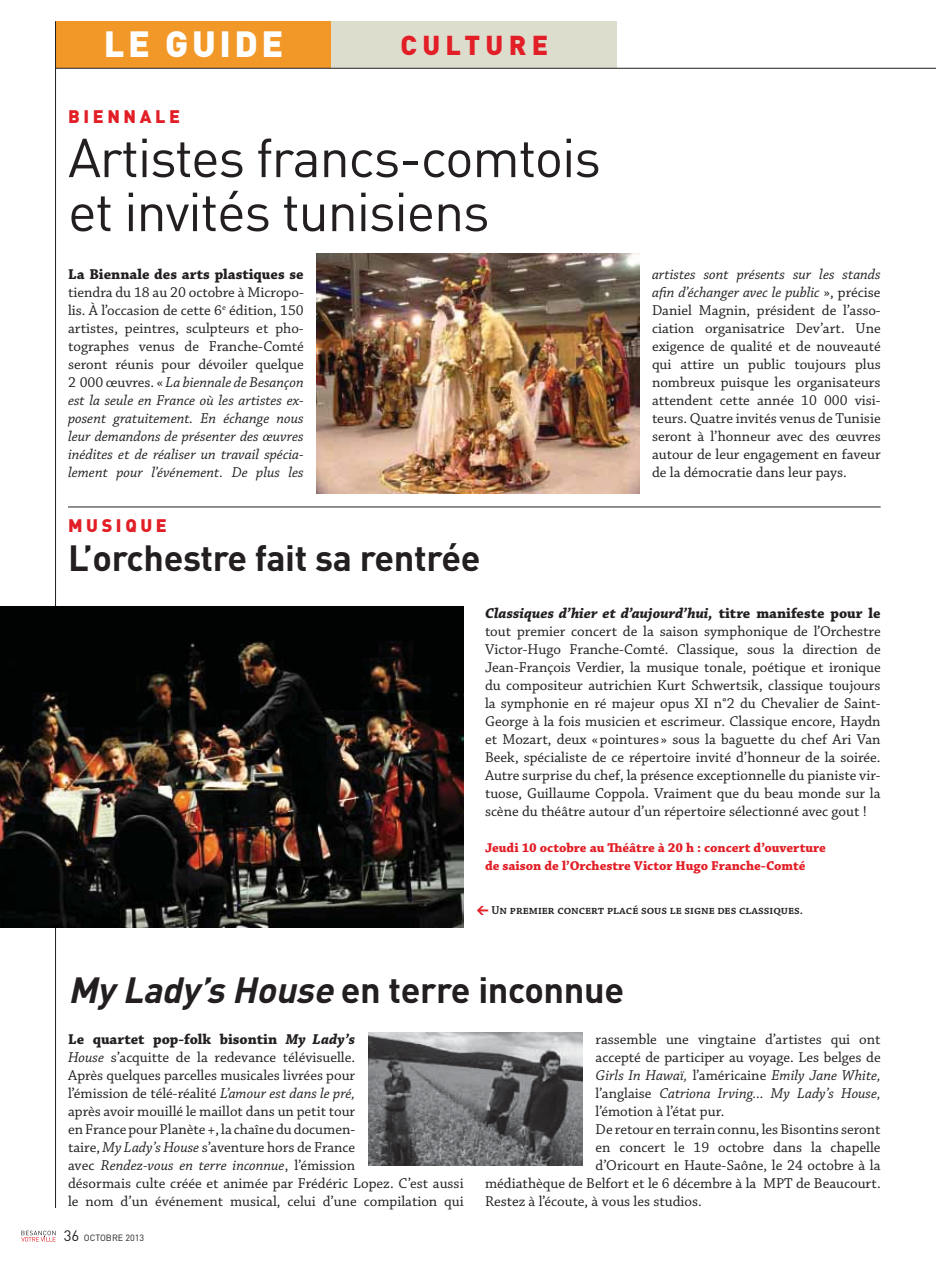
<style>
.page{position:relative;width:936px;height:1276px;background:#fff}
.page>*{position:absolute;margin:0;border:0;box-sizing:border-box;transform-origin:0 0}
.t1{font:54px/54px "DIN";letter-spacing:-.025em;color:#231f20}
.t2{font:700 36px "DIN";letter-spacing:-.01em;color:#231f20}
.t3{font:900 36px "DIN";letter-spacing:.1em;color:#fff}
.t4{font:900 27px "DIN";letter-spacing:.2em;color:#e21e26}
.t5{font:900 18px "DIN";letter-spacing:.2em;color:#e21e26}
.t6{font:15px/18px "Chaparral Pro";color:#231f20;text-align:justify}
.t7{font:italic 15px/18px "Chaparral Pro";color:#231f20;text-align:justify}
.t8{font:700 15px "Chaparral Pro";color:#231f20}
.t9{font:700 13.5px/18px "Chaparral Pro";color:#e21e26}
.t10{font:600 12px "Chaparral Pro";color:#231f20}
.t11{font:9px "DIN";color:#231f20}
.s1{font-style:normal}
.s2{font-style:italic}
.s3{font-weight:700;font-style:italic}
.s4{font-weight:700}
.s5{font-family:"DIN";font-weight:900;color:#e21e26}
.s6{font-size:15px}
</style>
<div class="page">
<div style="left:55px;top:21px;width:277px;height:47px;background:#f29829"></div>
<div style="left:332px;top:21px;width:285px;height:47px;background:#ddddce"></div>
<svg style="left:21px;top:1230px;width:35px;height:11px"></svg>
<hr style="left:55px;top:21px;width:1px;height:1187px;background:#231f20">
<hr style="left:68px;top:507px;width:812px;height:1px;background:#231f20">
<img style="left:0;top:607px;width:463px;height:320px">
<img style="left:316px;top:254px;width:323px;height:239px">
<hr style="left:55px;top:68px;width:880px;height:1px;background:#231f20">
<img style="left:368px;top:1032px;width:215px;height:133px">
<h2 class="t3" style="left:104px;top:24px;width:181px">LE GUIDE</h2>
<h3 class="t4" style="left:400px;top:29px;width:149px">CULTURE</h3>
<p class="t5" style="left:68px;top:106px;width:113px">BIENNALE</p>
<h1 class="t1" style="left:68px;top:137px;width:534px">Artistes francs-comtois et invités tunisiens</h1>
<p class="t8" style="left:68px;top:268px;width:237px">La Biennale des arts plastiques se</p>
<p class="t7" style="left:68px;top:284px;width:237px"><span class="s1">tiendra du 18 au 20 octobre à Micropo&shy;lis. À l’occasion de cette 6</span><sup>e</sup> <span class="s1">édition, 150 artistes, peintres, sculpteurs et pho&shy;tographes venus de Franche-Comté seront réunis pour dévoiler quelque 2 000 œuvres. «</span> La biennale de Besançon est la seule en France où les artistes ex&shy;posent gratuitement. En échange nous leur demandons de présenter des œuvres inédites et de réaliser un travail spécia&shy;lement pour l’événement. De plus les</p>
<p class="t5" style="left:68px;top:515px;width:100px">MUSIQUE</p>
<h2 class="t2" style="left:68px;top:545px;width:414px">L’orchestre fait sa rentrée</h2>
<p class="t6" style="left:652px;top:266px;width:230px"><span class="s2">artistes sont présents sur les stands afin d’échanger avec le public</span> », précise Daniel Magnin, président de l’asso&shy;ciation organisatrice Dev’art. Une exigence de qualité et de nouveauté qui attire un public toujours plus nombreux puisque les organisateurs attendent cette année 10 000 visi&shy;teurs. Quatre invités venus de Tunisie seront à l’honneur avec des œuvres autour de leur engagement en faveur de la démocratie dans leur pays.</p>
<p class="t6" style="left:485px;top:605px;width:397px"><span class="s3">Classiques d’hier et d’aujourd’hui,</span> <span class="s4">titre manifeste pour le </span>tout premier concert de la saison symphonique de l’Orchestre Victor-Hugo Franche-Comté. Classique, sous la direction de Jean-François Verdier, la musique tonale, poétique et ironique du compositeur autrichien Kurt Schwertsik, classique toujours la symphonie en ré majeur opus XI n°2 du Chevalier de Saint-George à la fois musicien et escrimeur. Classique encore, Haydn et Mozart, deux « pointures » sous la baguette du chef Ari Van Beek, spécialiste de ce répertoire invité d’honneur de la soirée.<br>Autre surprise du chef, la présence exceptionnelle du pianiste vir&shy;tuose, Guillaume Coppola. Vraiment que du beau monde sur la scène du théâtre autour d’un répertoire sélectionné avec gout !</p>
<p class="t9" style="left:485px;top:840px;width:342px">Jeudi 10 octobre au Théâtre à 20 h : concert d’ouverture de saison de l’Orchestre Victor Hugo Franche-Comté</p>
<p class="t10" style="left:476px;top:905px;width:328px"><span class="s5">&lt;</span> Un premier concert placé sous le signe des classiques.</p>
<h2 class="t2" style="left:68px;top:977px;width:557px"><span class="s2">My Lady’s House</span> en terre inconnue</h2>
<p class="t6" style="left:68px;top:1031px;width:397px;text-align:left"><span class="s4">Le quartet pop-folk bisontin</span> <span class="s3">My Lady’s<br></span><span class="s2">House</span> s’acquitte de la redevance télévisuelle.<br>Après quelques parcelles musicales livrées pour<br>l’émission de télé-réalité <span class="s2">L’amour est dans le pré,<br></span>après avoir mouillé le maillot dans un petit tour<br>en France pour Planète +, la chaîne du documen-<br>taire, <span class="s2">My Lady’s House</span> s’aventure hors de France<br>avec <span class="s2">Rendez-vous en terre inconnue</span>, l’émission<br>désormais culte créée et animée par Frédéric Lopez. C’est aussi le nom d’un événement musical, celui d’une compilation qui</p>
<p class="t6" style="left:595px;top:1031px;width:286px">rassemble une vingtaine d’artistes qui ont</p>
<p class="t6" style="left:595px;top:1049px;width:286px">accepté de participer au voyage. Les belges de</p>
<p class="t7" style="left:595px;top:1067px;width:286px">Girls In Hawaï, <span class="s1">l’américaine</span> Emily Jane White,</p>
<p class="t7" style="left:595px;top:1085px;width:286px"><span class="s1">l’anglaise</span> Catriona Irving... My Lady’s House,</p>
<p class="t6" style="left:595px;top:1103px;width:130px">l’émotion à l’état pur.</p>
<p class="t6" style="left:595px;top:1121px;width:286px">De retour en terrain connu, les Bisontins seront</p>
<p class="t6" style="left:595px;top:1139px;width:286px">en concert le 19 octobre dans la chapelle</p>
<p class="t6" style="left:595px;top:1157px;width:286px">d’Oricourt en Haute-Saône, le 24 octobre à la</p>
<p class="t6" style="left:485px;top:1175px;width:397px">médiathèque de Belfort et le 6 décembre à la MPT de Beaucourt.</p>
<p class="t6" style="left:485px;top:1193px;width:218px">Restez à l’écoute, à vous les studios.</p>
<p class="t11" style="left:64px;top:1235px;width:82px"><span class="s6">36</span> OCTOBRE 2013</p>
</div>
